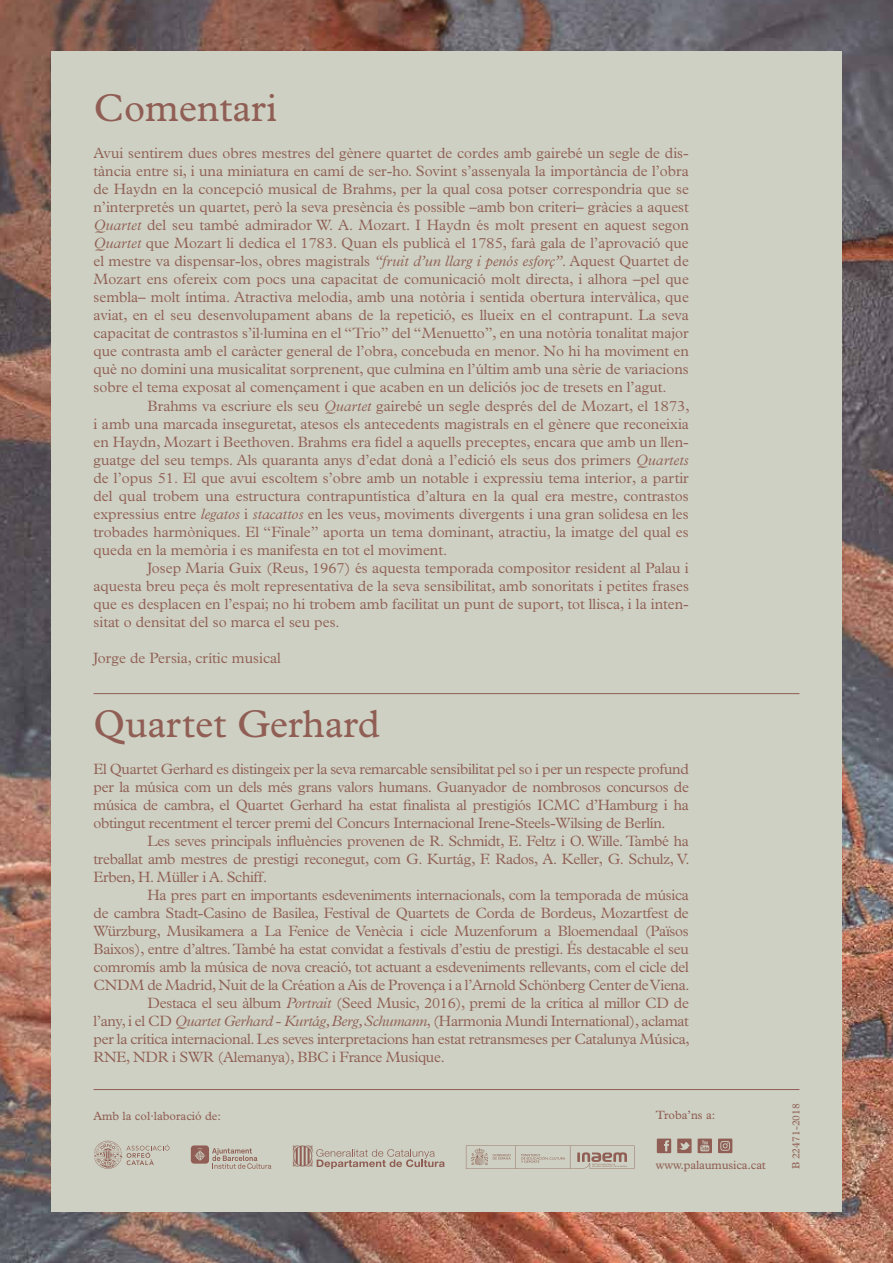
<style>
.page{position:relative;width:893px;height:1263px;background:#fff}
.page>*{position:absolute;margin:0;border:0;box-sizing:border-box;transform-origin:0 0}
.t1{font:39px "Plantin Std";color:#905e54}
.t2{font:300 15px/18px "Plantin Std";letter-spacing:-.02em;color:#905e54;text-align:justify}
.t3{font:300 15px "Plantin Std";color:#905e54}
.t4{font:12px "Plantin Std";color:#905e54}
.t5{font:10.5px "Plantin Std";color:#905e54}
.s1{font-style:italic}
</style>
<div class="page">
<img style="left:0;top:0;width:893px;height:1263px">
<div style="left:51px;top:51px;width:791px;height:1161px;background:#cdd0c2"></div>
<div style="left:191px;top:1145px;width:18px;height:18px;background:#905e54;border-radius:3px"></div>
<svg style="left:194px;top:1148px;width:11px;height:13px"></svg>
<svg style="left:293px;top:1145px;width:152px;height:24px"></svg>
<svg style="left:94px;top:1141px;width:75px;height:28px"></svg>
<svg style="left:466px;top:1145px;width:168px;height:24px"></svg>
<svg style="left:657px;top:1138px;width:14px;height:15px"></svg>
<svg style="left:718px;top:1138px;width:14px;height:15px"></svg>
<svg style="left:677px;top:1138px;width:15px;height:15px"></svg>
<svg style="left:698px;top:1138px;width:14px;height:15px"></svg>
<hr style="left:94px;top:1089px;width:705px;height:1px;background:#905e54">
<hr style="left:94px;top:693px;width:705px;height:1px;background:#905e54">
<svg style="left:212px;top:1148px;width:59px;height:21px"></svg>
<h1 class="t1" style="left:94px;top:85px;width:185px">Comentari</h1>
<p class="t2" style="left:94px;top:144px;width:597px">Avui sentirem dues obres mestres del gènere quartet de cordes amb gairebé un segle de dis&shy;tància entre si, i una miniatura en camí de ser-ho. Sovint s’assenyala la importància de l’obra de Haydn en la concepció musical de Brahms, per la qual cosa potser correspondria que se n’interpretés un quartet, però la seva presència és possible –amb bon criteri– gràcies a aquest <span class="s1">Quartet</span> del seu també admirador W. A. Mozart. I Haydn és molt present en aquest segon <span class="s1">Quartet</span> que Mozart li dedica el 1783. Quan els publicà el 1785, farà gala de l’aprovació que el mestre va dispensar-los, obres magistrals <span class="s1">“fruit d’un llarg i penós esforç”</span>. Aquest Quartet de Mozart ens ofereix com pocs una capacitat de comunicació molt directa, i alhora –pel que sembla– molt íntima. Atractiva melodia, amb una notòria i sentida obertura intervàlica, que aviat, en el seu desenvolupament abans de la repetició, es llueix en el contrapunt. La seva capacitat de contrastos s’il·lumina en el “Trio” del “Menuetto”, en una notòria tonalitat major que contrasta amb el caràcter general de l’obra, concebuda en menor. No hi ha moviment en què no domini una musicalitat sorprenent, que culmina en l’últim amb una sèrie de variacions sobre el tema exposat al començament i que acaben en un deliciós joc de tresets en l’agut.</p>
<p class="t2" style="left:94px;top:396px;width:597px;text-indent:54px">Brahms va escriure els seu <span class="s1">Quartet</span> gairebé un segle després del de Mozart, el 1873, i amb una marcada inseguretat, atesos els antecedents magistrals en el gènere que reconeixia en Haydn, Mozart i Beethoven. Brahms era fidel a aquells preceptes, encara que amb un llen&shy;guatge del seu temps. Als quaranta anys d’edat donà a l’edició els seus dos primers <span class="s1">Quartets </span>de l’opus 51. El que avui escoltem s’obre amb un notable i expressiu tema interior, a partir del qual trobem una estructura contrapuntística d’altura en la qual era mestre, contrastos expressius entre <span class="s1">legatos</span> i <span class="s1">stacattos</span> en les veus, moviments divergents i una gran solidesa en les trobades harmòniques. El “Finale” aporta un tema dominant, atractiu, la imatge del qual es queda en la memòria i es manifesta en tot el moviment.</p>
<p class="t2" style="left:94px;top:558px;width:597px;text-indent:54px">Josep Maria Guix (Reus, 1967) és aquesta temporada compositor resident al Palau i aquesta breu peça és molt representativa de la seva sensibilitat, amb sonoritats i petites frases que es desplacen en l’espai; no hi trobem amb facilitat un punt de suport, tot llisca, i la inten&shy;sitat o densitat del so marca el seu pes.</p>
<p class="t3" style="left:94px;top:649px;width:189px">Jorge de Persia, crític musical</p>
<h1 class="t1" style="left:94px;top:701px;width:288px">Quartet Gerhard</h1>
<p class="t2" style="left:94px;top:760px;width:597px">El Quartet Gerhard es distingeix per la seva remarcable sensibilitat pel so i per un respecte profund per la música com un dels més grans valors humans. Guanyador de nombrosos concursos de música de cambra, el Quartet Gerhard ha estat finalista al prestigiós ICMC d’Hamburg i ha obtingut recentment el tercer premi del Concurs Internacional Irene-Steels-Wilsing de Berlín.</p>
<p class="t2" style="left:94px;top:832px;width:597px;text-indent:54px">Les seves principals influències provenen de R. Schmidt, E. Feltz i O. Wille. També ha treballat amb mestres de prestigi reconegut, com G. Kurtág, F. Rados, A. Keller, G. Schulz, V.<br>Erben, H. Müller i A. Schiff.</p>
<p class="t2" style="left:148px;top:886px;width:543px">Ha pres part en importants esdeveniments internacionals, com la temporada de música</p>
<p class="t2" style="left:94px;top:904px;width:597px">de cambra Stadt-Casino de Basilea, Festival de Quartets de Corda de Bordeus, Mozartfest de</p>
<p class="t2" style="left:94px;top:922px;width:597px">Würzburg, Musikamera a La Fenice de Venècia i cicle Muzenforum a Bloemendaal (Països</p>
<p class="t2" style="left:94px;top:940px;width:597px">Baixos), entre d’altres. També ha estat convidat a festivals d’estiu de prestigi. És destacable el seu</p>
<p class="t2" style="left:94px;top:958px;width:597px">comromís amb la música de nova creació, tot actuant a esdeveniments rellevants, com el cicle del</p>
<p class="t2" style="left:94px;top:976px;width:597px">CNDM de Madrid, Nuit de la Création a Ais de Provença i a l’Arnold Schönberg Center de Viena.</p>
<p class="t2" style="left:148px;top:994px;width:543px">Destaca el seu àlbum <span class="s1">Portrait</span> (Seed Music, 2016), premi de la crítica al millor CD de</p>
<p class="t2" style="left:94px;top:1012px;width:597px">l’any, i el CD <span class="s1">Quartet Gerhard - Kurtág, Berg, Schumann</span>, (Harmonia Mundi International), aclamat</p>
<p class="t2" style="left:94px;top:1030px;width:597px">per la crítica internacional. Les seves interpretacions han estat retransmeses per Catalunya Música,</p>
<p class="t2" style="left:94px;top:1048px;width:353px">RNE, NDR i SWR (Alemanya), BBC i France Musique.</p>
<p class="t4" style="left:94px;top:1108px;width:129px">Amb la col·laboració de:</p>
<p class="t4" style="left:656px;top:1108px;width:61px">Troba’ns a:</p>
<p class="t4" style="left:656px;top:1158px;width:112px">www.palaumusica.cat</p>
<p class="t5" style="left:790px;top:1169px;width:68px;rotate:-90deg">B 22471-2018</p>
</div>
